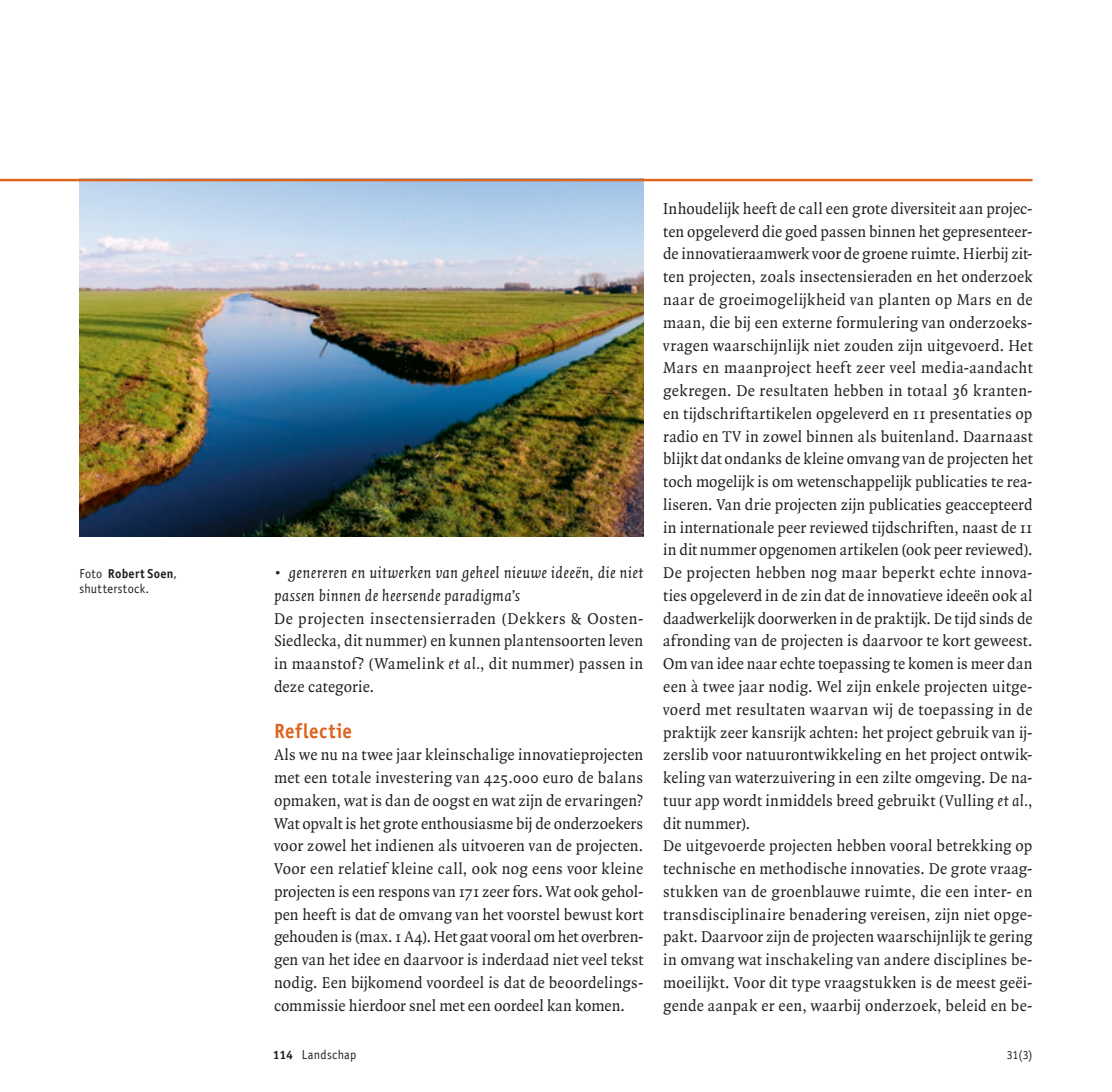
<style>
.page{position:relative;width:1112px;height:1092px;background:#fff}
.page>*{position:absolute;margin:0;border:0;box-sizing:border-box;transform-origin:0 0}
.Tussenkop_1{font:20.65px "Officina Sans Bold ITC";letter-spacing:.03em;color:#dc641c;scale:.92 1}
.PLATTE_TEKST{font:italic 16.97px/22.8px "Quadraat";letter-spacing:.015em;color:#231f20}
.PLATTE_TEKST-2{font:16.8px/22.8px "Quadraat";letter-spacing:.01em;color:#231f20;text-align:justify;scale:.96 1}
.Figuur{font:12.95px/15px "Officina Sans ITC";letter-spacing:.025em;color:#231f20;scale:.95 1}
.t1{font:12.25px "Officina Sans ITC";color:#231f20;scale:.96 1}
.s1{font-family:"Officina Sans Bold ITC"}
.s2{font-style:italic;font-size:16.97px}
.s3{font-family:"Officina Sans Bold ITC";font-size:12.25px}
</style>
<div class="page">
<img style="left:79px;top:181px;width:564px;height:355px">
<hr style="left:0;top:179px;width:1032px;height:2px;background:#dc641c">
<p class="Figuur" style="left:79px;top:566px;width:103px">Foto <span class="s1">Robert Soen</span>, shutterstock.</p>
<p class="PLATTE_TEKST" style="left:274px;top:561px;width:371px">• genereren en uitwerken van geheel nieuwe ideeën, die niet passen binnen de heersende paradigma’s</p>
<p class="PLATTE_TEKST-2" style="left:274px;top:607px;width:386px">De projecten insectensierraden (Dekkers &amp; Oosten-Siedlecka, dit nummer) en kunnen plantensoorten leven in maanstof? (Wamelink <span class="s2">et al.</span>, dit nummer) passen in deze categorie.</p>
<p class="Tussenkop_1" style="left:274px;top:717px;width:86px">Reflectie</p>
<p class="PLATTE_TEKST-2" style="left:274px;top:744px;width:386px">Als we nu na twee jaar kleinschalige innovatieprojecten met een totale investering van 425.000 euro de balans opmaken, wat is dan de oogst en wat zijn de ervaringen?</p>
<p class="PLATTE_TEKST-2" style="left:274px;top:812px;width:386px">Wat opvalt is het grote enthousiasme bij de onderzoekers voor zowel het indienen als uitvoeren van de projecten.<br>Voor een relatief kleine call, ook nog eens voor kleine projecten is een respons van 171 zeer fors. Wat ook gehol&shy;pen heeft is dat de omvang van het voorstel bewust kort gehouden is (max. 1 A4). Het gaat vooral om het overbren&shy;gen van het idee en daarvoor is inderdaad niet veel tekst nodig. Een bijkomend voordeel is dat de beoordelings&shy;commissie hierdoor snel met een oordeel kan komen.</p>
<p class="PLATTE_TEKST-2" style="left:663px;top:198px;width:386px">Inhoudelijk heeft de call een grote diversiteit aan projec&shy;ten opgeleverd die goed passen binnen het gepresenteer&shy;de innovatieraamwerk voor de groene ruimte. Hierbij zit&shy;ten projecten, zoals insectensieraden en het onderzoek naar de groeimogelijkheid van planten op Mars en de maan, die bij een externe formulering van onderzoeks&shy;vragen waarschijnlijk niet zouden zijn uitgevoerd. Het Mars en maanproject heeft zeer veel media-aandacht gekregen. De resultaten hebben in totaal 36 kranten&shy;en tijdschriftartikelen opgeleverd en 11 presentaties op radio en TV in zowel binnen als buitenland. Daarnaast blijkt dat ondanks de kleine omvang van de projecten het toch mogelijk is om wetenschappelijk publicaties te rea&shy;liseren. Van drie projecten zijn publicaties geaccepteerd in internationale peer reviewed tijdschriften, naast de 11 in dit nummer opgenomen artikelen (ook peer reviewed).</p>
<p class="PLATTE_TEKST-2" style="left:663px;top:562px;width:386px">De projecten hebben nog maar beperkt echte innova&shy;ties opgeleverd in de zin dat de innovatieve ideeën ook al daadwerkelijk doorwerken in de praktijk. De tijd sinds de afronding van de projecten is daarvoor te kort geweest.<br>Om van idee naar echte toepassing te komen is meer dan een à twee jaar nodig. Wel zijn enkele projecten uitge&shy;voerd met resultaten waarvan wij de toepassing in de praktijk zeer kansrijk achten: het project gebruik van ij&shy;zerslib voor natuurontwikkeling en het project ontwik&shy;keling van waterzuivering in een zilte omgeving. De na&shy;tuur app wordt inmiddels breed gebruikt (Vulling <span class="s2">et al.</span>, dit nummer).</p>
<p class="PLATTE_TEKST-2" style="left:663px;top:835px;width:386px">De uitgevoerde projecten hebben vooral betrekking op technische en methodische innovaties. De grote vraag&shy;stukken van de groenblauwe ruimte, die een inter- en transdisciplinaire benadering vereisen, zijn niet opge&shy;pakt. Daarvoor zijn de projecten waarschijnlijk te gering in omvang wat inschakeling van andere disciplines be&shy;moeilijkt. Voor dit type vraagstukken is de meest geëi&shy;gende aanpak er een, waarbij onderzoek, beleid en be-</p>
<p class="Figuur" style="left:273px;top:1047px;width:89px"><span class="s3">114</span> Landschap</p>
<p class="t1" style="left:1006px;top:1047px;width:28px">31(3)</p>
</div>
